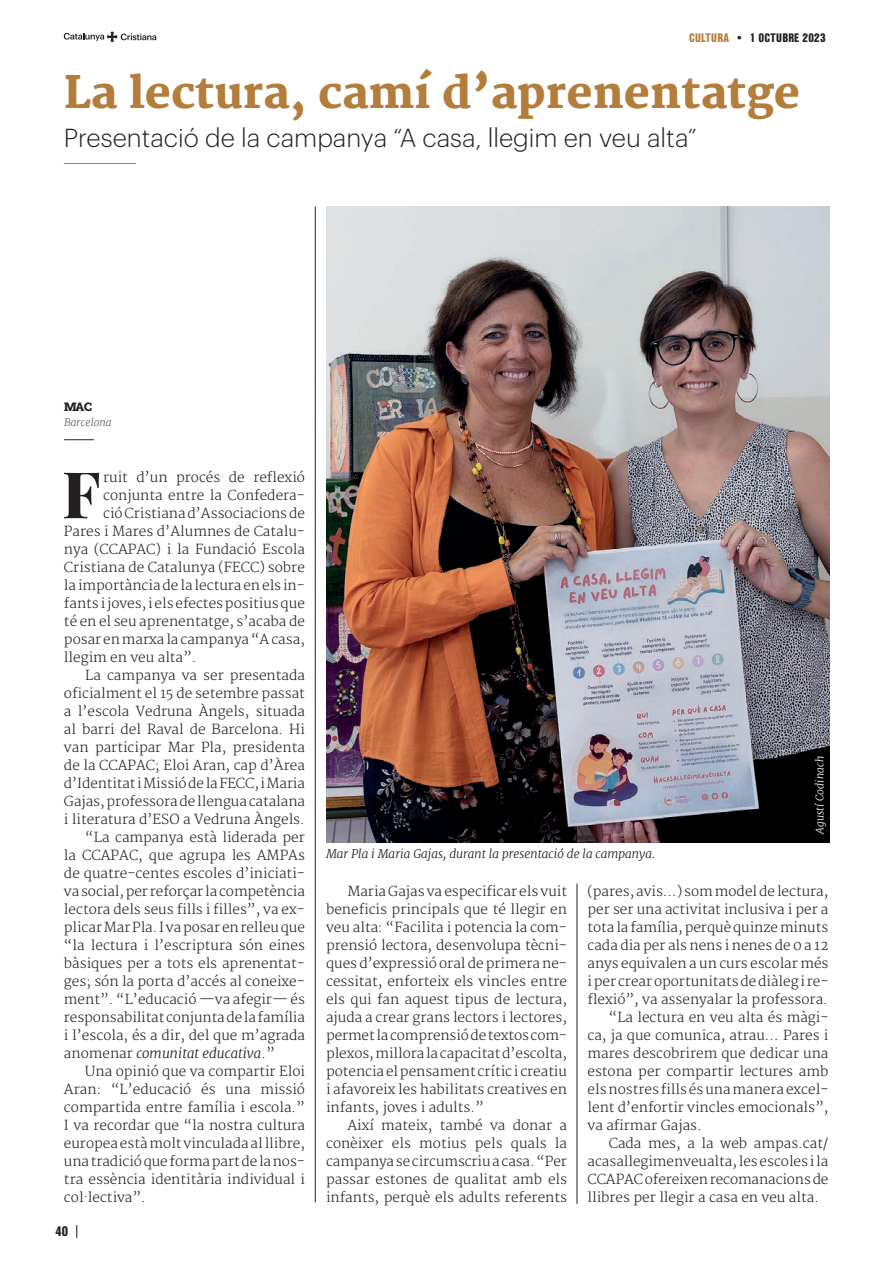
<style>
.page{position:relative;width:893px;height:1263px;background:#fff}
.page>*{position:absolute;margin:0;border:0;box-sizing:border-box;transform-origin:0 0}
.t1{font:800 64.35px "Playfair Display";color:#231f20}
.TITOLS_CULTURA{font:800 43.5px "Merriweather";color:#b37d3b}
.DESTACAT_GRAPHIK_SOCIETAT{font:300 25.5px "Graphik";color:#231f20}
.TEXTO_PPAL_CAT{font:300 13.5px/18px "Merriweather";color:#231f20;text-align:justify}
.t2{font:900 13.5px "Nimbus San Con LOT";color:#231f20}
.PEU_FOTO{font:italic 300 12px "Merriweather";color:#231f20}
.t3{font:900 12px "Nimbus San Con LOT";letter-spacing:.02em;color:#231f20}
.NOM_REDACTORS{font:12px "Roboto Slab";color:#231f20}
.CODINACHPETIT{font:italic 300 10.5px "Merriweather";letter-spacing:.01em;color:#fff}
.CARREC_REDACTORS{font:italic 300 10.5px "Merriweather";color:#636366}
.s1{color:#b37d3b}
.s2{font-style:italic}
</style>
<div class="page">
<hr style="left:315px;top:207px;width:1px;height:995px;background:#231f20">
<img style="left:326px;top:207px;width:504px;height:635px">
<hr style="left:64px;top:163px;width:72px;height:1px;background:#b37d3b">
<hr style="left:64px;top:439px;width:30px;height:1px;background:#231f20">
<hr style="left:577px;top:883px;width:1px;height:321px;background:#231f20">
<svg style="left:76px;top:1225px;width:1px;height:13px"></svg>
<svg style="left:64px;top:31px;width:92px;height:11px"></svg>
<p class="t3" style="left:689px;top:28px;width:138px"><span class="s1">CULTURA</span> • 1 OCTUBRE 2023</p>
<p class="TITOLS_CULTURA" style="left:64px;top:68px;width:738px">La lectura, camí d’aprenentatge</p>
<p class="DESTACAT_GRAPHIK_SOCIETAT" style="left:64px;top:119px;width:634px">Presentació de la campanya “A casa, llegim en veu alta”</p>
<p class="NOM_REDACTORS" style="left:64px;top:398px;width:29px">MAC</p>
<p class="CARREC_REDACTORS" style="left:64px;top:415px;width:49px">Barcelona</p>
<p class="t1" style="left:62px;top:444px;width:40px">F</p>
<p class="TEXTO_PPAL_CAT" style="left:103px;top:469px;width:203px">ruit d’un procés de reflexió</p>
<p class="TEXTO_PPAL_CAT" style="left:103px;top:487px;width:203px">conjunta entre la Confedera-</p>
<p class="TEXTO_PPAL_CAT" style="left:103px;top:505px;width:203px">ció Cristiana d’Associacions de</p>
<p class="TEXTO_PPAL_CAT" style="left:64px;top:523px;width:242px">Pares i Mares d’Alumnes de Catalu-</p>
<p class="TEXTO_PPAL_CAT" style="left:64px;top:541px;width:242px">nya (CCAPAC) i la Fundació Escola</p>
<p class="TEXTO_PPAL_CAT" style="left:64px;top:559px;width:242px">Cristiana de Catalunya (FECC) sobre</p>
<p class="TEXTO_PPAL_CAT" style="left:64px;top:577px;width:242px">la importància de la lectura en els in-</p>
<p class="TEXTO_PPAL_CAT" style="left:64px;top:595px;width:242px">fants i joves, i els efectes positius que</p>
<p class="TEXTO_PPAL_CAT" style="left:64px;top:613px;width:242px">té en el seu aprenentatge, s’acaba de</p>
<p class="TEXTO_PPAL_CAT" style="left:64px;top:631px;width:242px">posar en marxa la campanya “A casa,</p>
<p class="TEXTO_PPAL_CAT" style="left:64px;top:649px;width:134px">llegim en veu alta”.</p>
<p class="TEXTO_PPAL_CAT" style="left:64px;top:667px;width:243px;text-indent:21px">La campanya va ser presentada oficialment el 15 de setembre passat a l’escola Vedruna Àngels, situada al barri del Raval de Barcelona. Hi van participar Mar Pla, presidenta de la CCAPAC; Eloi Aran, cap d’Àrea d’Identitat i Missió de la FECC, i Maria Gajas, professora de llengua catalana i literatura d’ESO a Vedruna Àngels.</p>
<p class="TEXTO_PPAL_CAT" style="left:64px;top:829px;width:242px;text-indent:21px">“La campanya està liderada per la CCAPAC, que agrupa les AMPAs de quatre-centes escoles d’iniciati&shy;va social, per reforçar la competència lectora dels seus fills i filles”, va ex&shy;plicar Mar Pla. I va posar en relleu que “la lectura i l’escriptura són eines bàsiques per a tots els aprenentat&shy;ges; són la porta d’accés al coneixe&shy;ment”. “L’educació —va afegir— és responsabilitat conjunta de la família i l’escola, és a dir, del que m’agrada anomenar <span class="s2">comunitat educativa</span>.”</p>
<p class="TEXTO_PPAL_CAT" style="left:64px;top:1063px;width:242px;text-indent:21px">Una opinió que va compartir Eloi Aran: “L’educació és una missió compartida entre família i escola.” I va recordar que “la nostra cultura europea està molt vinculada al llibre, una tradició que forma part de la nos&shy;tra essència identitària individual i col·lectiva”.</p>
<p class="t2" style="left:55px;top:1221px;width:14px">40</p>
<p class="PEU_FOTO" style="left:326px;top:847px;width:331px">Mar Pla i Maria Gajas, durant la presentació de la campanya.</p>
<p class="CODINACHPETIT" style="left:813px;top:834px;width:80px;rotate:-90deg">Agustí Codinach</p>
<p class="TEXTO_PPAL_CAT" style="left:326px;top:883px;width:242px;text-indent:21px">Maria Gajas va especificar els vuit beneficis principals que té llegir en veu alta: “Facilita i potencia la com&shy;prensió lectora, desenvolupa tècni&shy;ques d’expressió oral de primera ne&shy;cessitat, enforteix els vincles entre els qui fan aquest tipus de lectura, ajuda a crear grans lectors i lectores, permet la comprensió de textos com&shy;plexos, millora la capacitat d’escolta, potencia el pensament crític i creatiu i afavoreix les habilitats creatives en infants, joves i adults.”</p>
<p class="TEXTO_PPAL_CAT" style="left:326px;top:1117px;width:242px;text-indent:21px">Així mateix, també va donar a conèixer els motius pels quals la campanya se circumscriu a casa. “Per passar estones de qualitat amb els infants, perquè els adults referents</p>
<p class="TEXTO_PPAL_CAT" style="left:587px;top:883px;width:242px">(pares, avis...) som model de lectura, per ser una activitat inclusiva i per a tota la família, perquè quinze minuts cada dia per als nens i nenes de 0 a 12 anys equivalen a un curs escolar més i per crear oportunitats de diàleg i re&shy;flexió”, va assenyalar la professora.</p>
<p class="TEXTO_PPAL_CAT" style="left:587px;top:1009px;width:242px;text-align:left;text-indent:21px">“La lectura en veu alta és màgi&shy;ca, ja que comunica, atrau... Pares i mares descobrirem que dedicar una estona per compartir lectures amb els nostres fills és una manera excel· lent d’enfortir vincles emocionals”, va afirmar Gajas.</p>
<p class="TEXTO_PPAL_CAT" style="left:587px;top:1135px;width:243px;text-indent:21px">Cada mes, a la web ampas.cat/ acasallegimenveualta, les escoles i la CCAPAC ofereixen recomanacions de llibres per llegir a casa en veu alta.</p>
</div>
